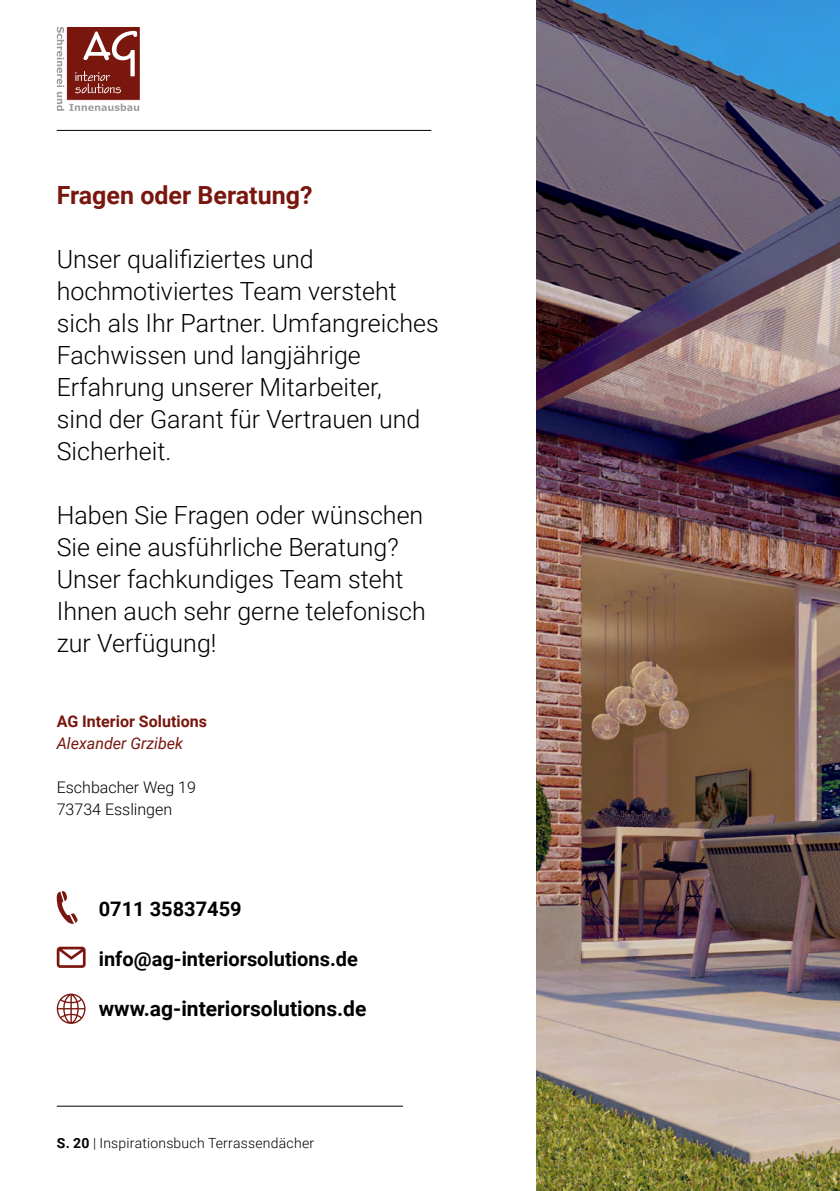
<style>
.page{position:relative;width:840px;height:1191px;background:#fff}
.page>*{position:absolute;margin:0;border:0;box-sizing:border-box;transform-origin:0 0}
.t1{font:300 25px/32px "Roboto";color:#000}
.t2{font:700 25px "Roboto";color:#79160e}
.t3{font:700 21px "Roboto";color:#000}
.t4{font:700 20px "Roboto";color:#000}
.t5{font:300 16px/22px "Roboto";color:#000}
.t6{font:700 16px "Roboto";color:#79160e}
.t7{font:italic 16px "Roboto";color:#79160e}
.t8{font:300 14px "Roboto";letter-spacing:.015em;color:#000}
.s1{font-weight:700}
</style>
<div class="page">
<hr style="left:57px;top:1105px;width:346px;height:1px;background:#000">
<img style="left:536px;top:0;width:303px;height:1191px">
<hr style="left:57px;top:130px;width:374px;height:1px;background:#000">
<svg style="left:57px;top:891px;width:21px;height:33px"></svg>
<svg style="left:57px;top:946px;width:29px;height:22px"></svg>
<svg style="left:57px;top:993px;width:28px;height:31px"></svg>
<svg style="left:57px;top:27px;width:83px;height:84px"></svg>
<p class="t2" style="left:57px;top:177px;width:257px">Fragen oder Beratung?</p>
<p class="t1" style="left:57px;top:242px;width:383px">Unser qualifiziertes und hochmotiviertes Team versteht sich als Ihr Partner. Umfangreiches<br>Fachwissen und langjährige<br>Erfahrung unserer Mitarbeiter,<br>sind der Garant für Vertrauen und<br>Sicherheit.</p>
<p class="t1" style="left:57px;top:498px;width:370px">Haben Sie Fragen oder wünschen<br>Sie eine ausführliche Beratung?<br>Unser fachkundiges Team steht<br>Ihnen auch sehr gerne telefonisch zur Verfügung!</p>
<p class="t6" style="left:57px;top:709px;width:152px">AG Interior Solutions</p>
<p class="t7" style="left:57px;top:731px;width:128px">Alexander Grzibek</p>
<p class="t5" style="left:57px;top:775px;width:141px">Eschbacher Weg 19<br>73734 Esslingen</p>
<p class="t4" style="left:99px;top:894px;width:144px">0711 35837459</p>
<p class="t4" style="left:99px;top:944px;width:260px">info@ag-interiorsolutions.de</p>
<p class="t3" style="left:99px;top:993px;width:269px">www.ag-interiorsolutions.de</p>
<p class="t8" style="left:57px;top:1132px;width:259px"><span class="s1">S. 20</span> | Inspirationsbuch Terrassendächer</p>
</div>
